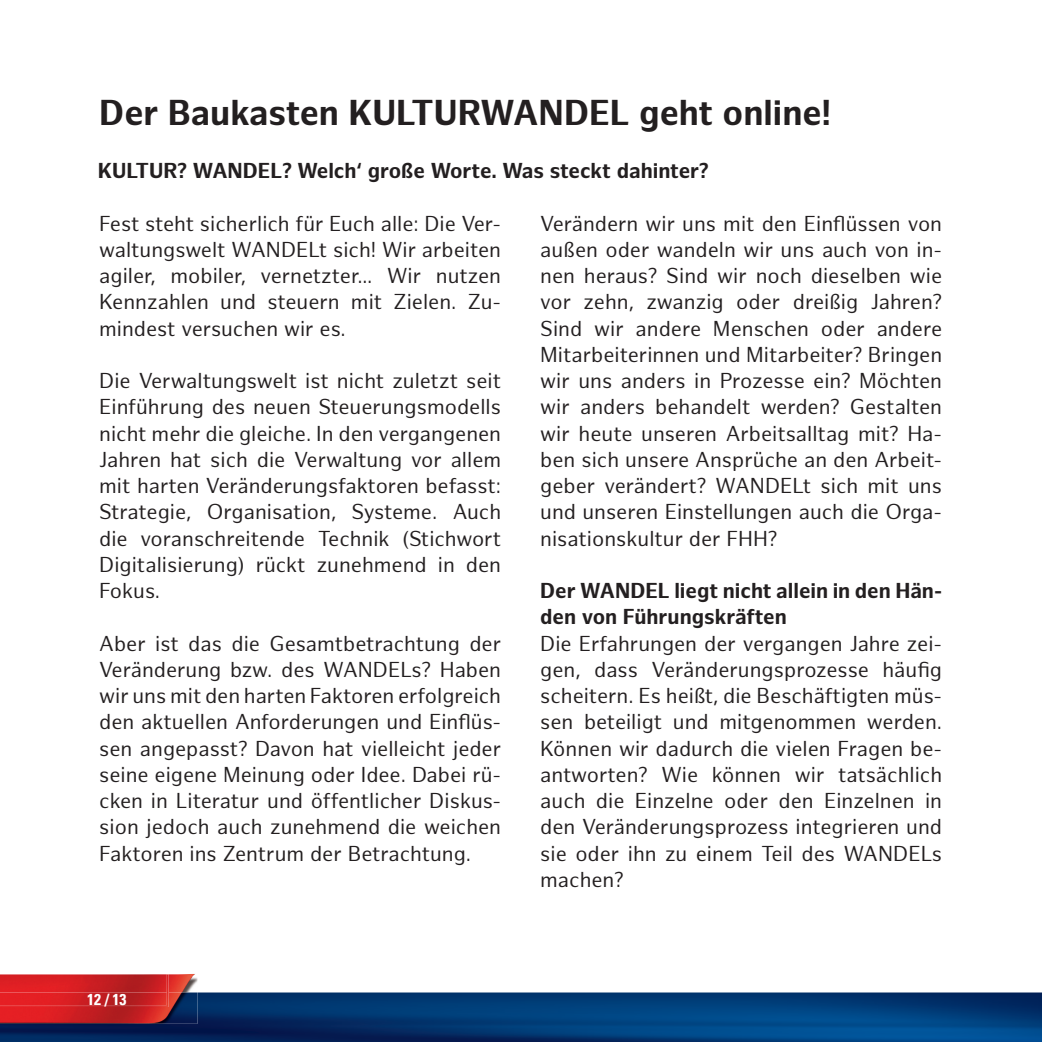
<style>
.page{position:relative;width:1042px;height:1042px;background:#fff}
.page>*{position:absolute;margin:0;border:0;box-sizing:border-box;transform-origin:0 0}
.t1{font:700 35px "Hamburg Sans";color:#231f20}
.t2{font:21px/26.2px "Hamburg Sans";color:#231f20;text-align:justify}
.t3{font:700 21px/26.2px "Hamburg Sans";color:#231f20}
.t4{font:700 condensed 15.75px "Univers LT";color:#fff}
</style>
<div class="page">
<img style="left:0;top:992px;width:1042px;height:50px">
<img style="left:0;top:974px;width:197px;height:50px">
<img style="left:0;top:974px;width:169px;height:33px">
<h1 class="t1" style="left:99px;top:93px;width:733px">Der Baukasten KULTURWANDEL geht online!</h1>
<p class="t3" style="left:98px;top:158px;width:612px">KULTUR? WANDEL? Welch‘ große Worte. Was steckt dahinter?</p>
<p class="t2" style="left:99px;top:211px;width:403px">Fest steht sicherlich für Euch alle: Die Ver&shy;waltungswelt WANDELt sich! Wir arbeiten agiler, mobiler, vernetzter… Wir nutzen Kennzahlen und steuern mit Zielen. Zu&shy;mindest versuchen wir es.</p>
<p class="t2" style="left:99px;top:368px;width:403px">Die Verwaltungswelt ist nicht zuletzt seit Einführung des neuen Steuerungsmodells nicht mehr die gleiche. In den vergangenen Jahren hat sich die Verwaltung vor allem mit harten Veränderungsfaktoren befasst:<br>Strategie, Organisation, Systeme. Auch die voranschreitende Technik (Stichwort Digitalisierung) rückt zunehmend in den Fokus.</p>
<p class="t2" style="left:99px;top:631px;width:403px">Aber ist das die Gesamtbetrachtung der Veränderung bzw. des WANDELs? Haben wir uns mit den harten Faktoren erfolgreich den aktuellen Anforderungen und Einflüs&shy;sen angepasst? Davon hat vielleicht jeder seine eigene Meinung oder Idee. Dabei rü&shy;cken in Literatur und öffentlicher Diskus&shy;sion jedoch auch zunehmend die weichen Faktoren ins Zentrum der Betrachtung.</p>
<p class="t2" style="left:540px;top:211px;width:403px">Verändern wir uns mit den Einflüssen von außen oder wandeln wir uns auch von in&shy;nen heraus? Sind wir noch dieselben wie vor zehn, zwanzig oder dreißig Jahren?<br>Sind wir andere Menschen oder andere Mitarbeiterinnen und Mitarbeiter? Bringen wir uns anders in Prozesse ein? Möchten wir anders behandelt werden? Gestalten wir heute unseren Arbeitsalltag mit? Ha&shy;ben sich unsere Ansprüche an den Arbeit&shy;geber verändert? WANDELt sich mit uns und unseren Einstellungen auch die Orga&shy;nisationskultur der FHH?</p>
<p class="t3" style="left:540px;top:578px;width:403px">Der WANDEL liegt nicht allein in den Hän&shy;den von Führungskräften</p>
<p class="t2" style="left:540px;top:631px;width:403px">Die Erfahrungen der vergangen Jahre zei&shy;gen, dass Veränderungsprozesse häufig scheitern. Es heißt, die Beschäftigten müs&shy;sen beteiligt und mitgenommen werden.<br>Können wir dadurch die vielen Fragen be&shy;antworten? Wie können wir tatsächlich auch die Einzelne oder den Einzelnen in den Veränderungsprozess integrieren und sie oder ihn zu einem Teil des WANDELs machen?</p>
<p class="t4" style="left:87px;top:990px;width:41px">12 / 13</p>
</div>
